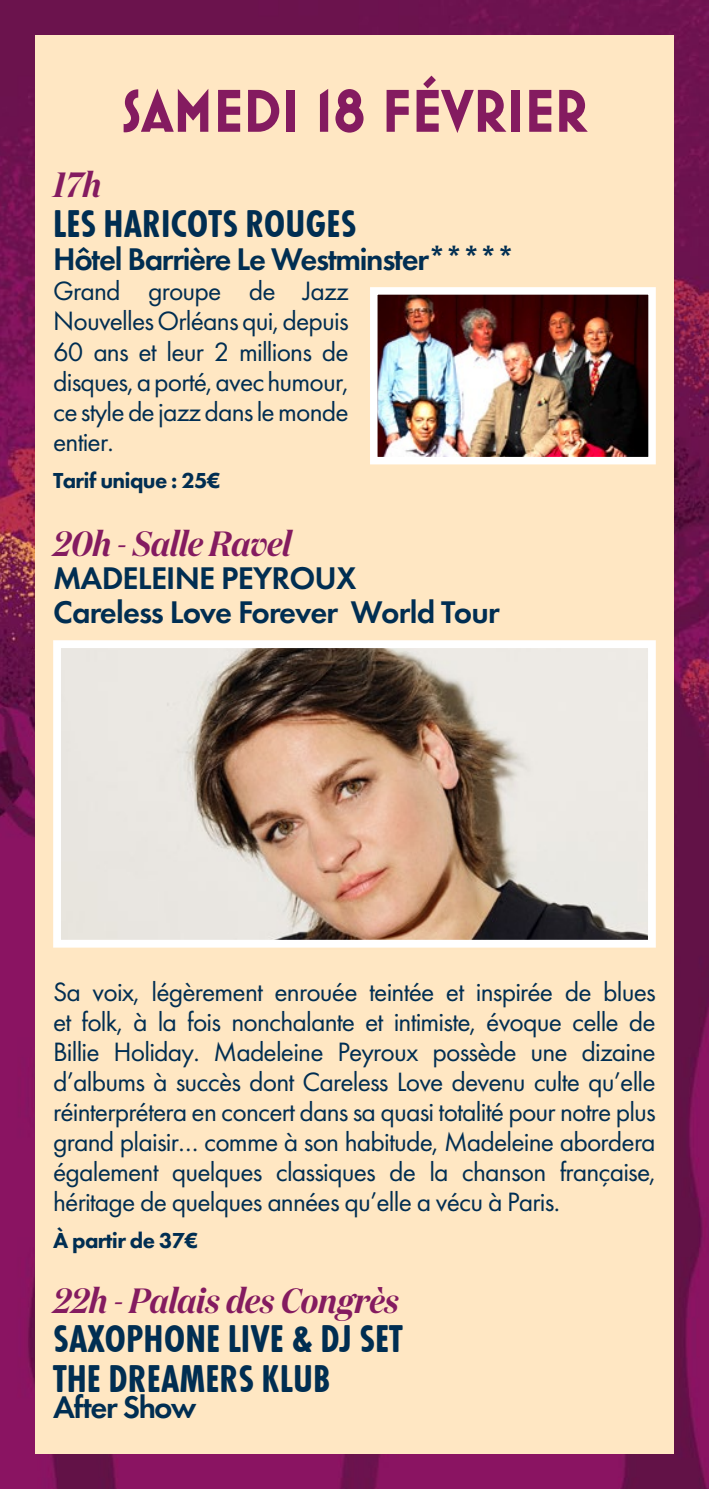
<style>
.page{position:relative;width:709px;height:1489px;background:#fff}
.page>*{position:absolute;margin:0;border:0;box-sizing:border-box;transform-origin:0 0}
.t1{font:700 61px "Mostra Nuova";color:#841b60}
.t2{font:700 40px/39.5px "Futura Round Cond";color:#002e52}
.t3{font:italic 600 35px "Domaine Disp Nar";color:#841b60}
.t4{font:600 32.5px/33.2px "Futura PT";letter-spacing:-.04em;color:#002e52}
.t5{font:27.5px/30px "Futura PT";letter-spacing:-.03em;color:#002e52;text-align:justify}
.t6{font:800 22.5px "Futura PT";letter-spacing:-.03em;color:#002e52}
</style>
<div class="page">
<img style="left:0;top:0;width:709px;height:1488px">
<div style="left:35px;top:35px;width:638px;height:1418px;background:#ffe7c3"></div>
<img style="left:62px;top:649px;width:585px;height:289px">
<div style="left:53px;top:640px;width:603px;height:307px;border:8px solid #fff"></div>
<img style="left:379px;top:296px;width:268px;height:159px">
<div style="left:370px;top:287px;width:286px;height:177px;border:8px solid #fff"></div>
<h1 class="t1" style="left:121px;top:75px;width:468px">SAMEDI 18 FÉVRIER</h1>
<p class="t3" style="left:53px;top:163px;width:49px">17h</p>
<h2 class="t2" style="left:53px;top:204px;width:305px">LES HARICOTS ROUGES</h2>
<p class="t4" style="left:53px;top:242px;width:463px">Hôtel Barrière Le Westminster*****</p>
<p class="t5" style="left:53px;top:276px;width:297px">Grand groupe de Jazz Nouvelles Orléans qui, depuis 60 ans et leur 2 millions de disques, a porté, avec humour, ce style de jazz dans le monde entier.</p>
<p class="t6" style="left:53px;top:466px;width:169px">Tarif unique : 25€</p>
<p class="t3" style="left:53px;top:522px;width:239px">20h - Salle Ravel</p>
<p class="t4" style="left:53px;top:561px;width:448px">MADELEINE PEYROUX<br>Careless Love Forever World Tour</p>
<p class="t5" style="left:53px;top:976px;width:604px">Sa voix, légèrement enrouée teintée et inspirée de blues et folk, à la fois nonchalante et intimiste, évoque celle de Billie Holiday. Madeleine Peyroux possède une dizaine d’albums à succès dont Careless Love devenu culte qu’elle réinterprétera en concert dans sa quasi totalité pour notre plus grand plaisir… comme à son habitude, Madeleine abordera également quelques classiques de la chanson française, héritage de quelques années qu’elle a vécu à Paris.</p>
<p class="t6" style="left:53px;top:1226px;width:146px">À partir de 37€</p>
<p class="t3" style="left:53px;top:1278px;width:347px">22h - Palais des Congrès</p>
<h2 class="t2" style="left:53px;top:1319px;width:351px">SAXOPHONE LIVE &amp; DJ SET<br>THE DREAMERS KLUB</h2>
<p class="t4" style="left:53px;top:1390px;width:145px">After Show</p>
</div>
